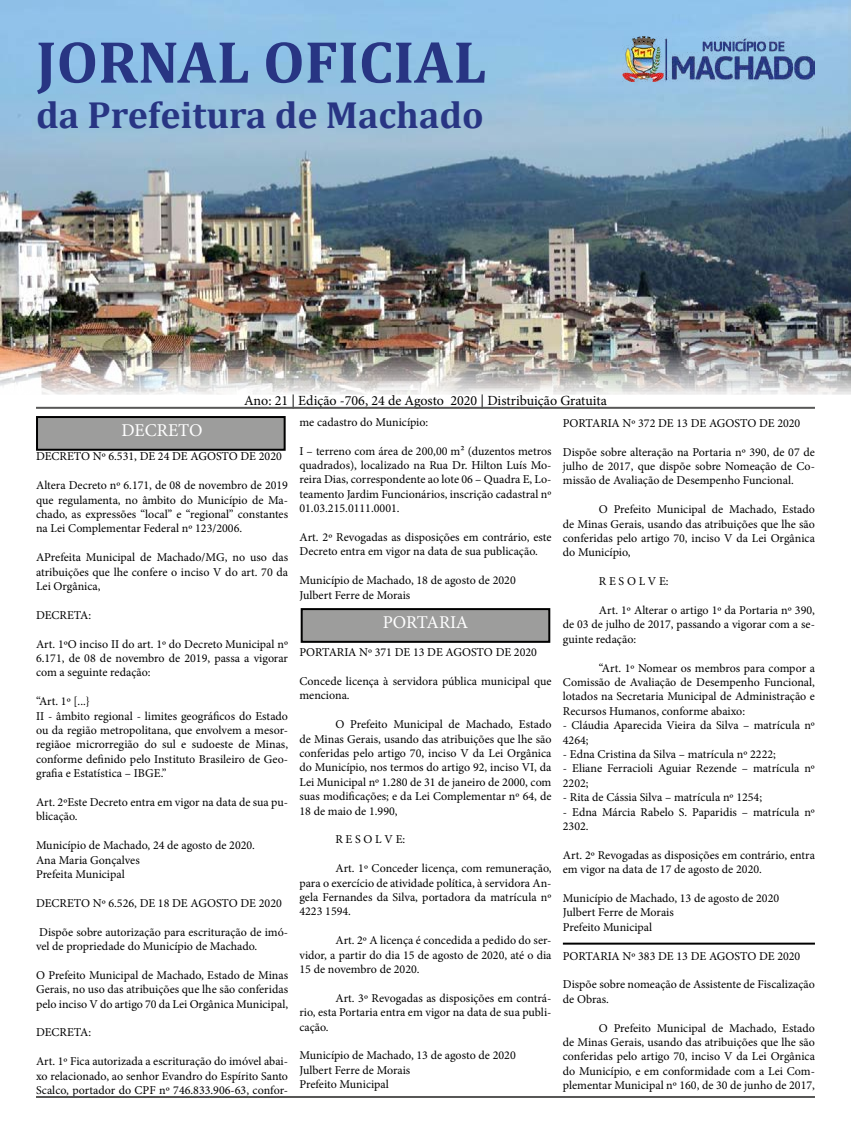
<style>
.page{position:relative;width:851px;height:1134px;background:#fff}
.page>*{position:absolute;margin:0;border:0;box-sizing:border-box;transform-origin:0 0}
.t1{font:700 60px "Cambria";color:#283583}
.t2{font:700 38px "Cambria";color:#283583}
.t3{font:18px "Minion Pro";letter-spacing:-.005em;color:#fff}
.t4{font:14px "Minion Pro";color:#000}
.t5{font:12px/14.4px "Minion Pro";color:#000;text-align:justify}
</style>
<div class="page">
<img style="left:0;top:0;width:850px;height:395px">
<img style="left:622px;top:36px;width:192px;height:45px">
<hr style="left:36px;top:407px;width:778px;height:2px;background:#575756">
<div style="left:37px;top:417px;width:247px;height:33px;background:#9d9d9c"></div>
<div style="left:36px;top:416px;width:249px;height:35px;border:2px solid #000"></div>
<div style="left:301px;top:609px;width:248px;height:33px;background:#9d9d9c"></div>
<div style="left:300px;top:608px;width:250px;height:35px;border:2px solid #000"></div>
<hr style="left:36px;top:1096px;width:778px;height:2px;background:#575756">
<hr style="left:562px;top:943px;width:252px;height:2px;background:#000">
<h1 class="t1" style="left:36px;top:20px;width:452px">JORNAL OFICIAL</h1>
<h2 class="t2" style="left:36px;top:88px;width:449px">da Prefeitura de Machado</h2>
<p class="t4" style="left:244px;top:391px;width:364px">Ano: 21 | Edição -706, 24 de Agosto 2020 | Distribuição Gratuita</p>
<h3 class="t3" style="left:121px;top:418px;width:83px">DECRETO</h3>
<p class="t5" style="left:36px;top:449px;width:247px">DECRETO Nº 6.531, DE 24 DE AGOSTO DE 2020</p>
<p class="t5" style="left:36px;top:478px;width:253px">Altera Decreto nº 6.171, de 08 de novembro de 2019 que regulamenta, no âmbito do Município de Ma&shy;chado, as expressões “local” e “regional” constantes na Lei Complementar Federal nº 123/2006.</p>
<p class="t5" style="left:36px;top:550px;width:253px">APrefeita Municipal de Machado/MG, no uso das atribuições que lhe confere o inciso V do art. 70 da Lei Orgânica,</p>
<p class="t5" style="left:36px;top:608px;width:57px">DECRETA:</p>
<p class="t5" style="left:36px;top:636px;width:253px">Art. 1ºO inciso II do art. 1º do Decreto Municipal nº 6.171, de 08 de novembro de 2019, passa a vigorar com a seguinte redação:</p>
<p class="t5" style="left:36px;top:694px;width:253px;text-align:left">“Art. 1º [...}<br>II - âmbito regional - limites geográficos do Estado ou da região metropolitana, que envolvem a mesor&shy;regiãoe microrregião do sul e sudoeste de Minas, conforme definido pelo Instituto Brasileiro de Geo&shy;grafia e Estatística – IBGE.”</p>
<p class="t5" style="left:36px;top:795px;width:253px">Art. 2ºEste Decreto entra em vigor na data de sua pu&shy;blicação.</p>
<p class="t5" style="left:36px;top:838px;width:220px;text-align:left">Município de Machado, 24 de agosto de 2020.<br>Ana Maria Gonçalves<br>Prefeita Municipal</p>
<p class="t5" style="left:36px;top:896px;width:247px">DECRETO Nº 6.526, DE 18 DE AGOSTO DE 2020</p>
<p class="t5" style="left:36px;top:924px;width:253px">Dispõe sobre autorização para escrituração de imó&shy;vel de propriedade do Município de Machado.</p>
<p class="t5" style="left:36px;top:968px;width:253px">O Prefeito Municipal de Machado, Estado de Minas Gerais, no uso das atribuições que lhe são conferidas pelo inciso V do artigo 70 da Lei Orgânica Municipal,</p>
<p class="t5" style="left:36px;top:1025px;width:57px">DECRETA:</p>
<p class="t5" style="left:36px;top:1054px;width:253px">Art. 1º Fica autorizada a escrituração do imóvel abai&shy;xo relacionado, ao senhor Evandro do Espírito Santo Scalco, portador do CPF nº 746.833.906-63, confor-</p>
<p class="t5" style="left:299px;top:415px;width:130px">me cadastro do Município:</p>
<p class="t5" style="left:299px;top:444px;width:253px">I – terreno com área de 200,00 m² (duzentos metros quadrados), localizado na Rua Dr. Hilton Luís Mo&shy;reira Dias, correspondente ao lote 06 – Quadra E, Lo&shy;teamento Jardim Funcionários, inscrição cadastral nº 01.03.215.0111.0001.</p>
<p class="t5" style="left:299px;top:530px;width:253px">Art. 2º Revogadas as disposições em contrário, este<br>Decreto entra em vigor na data de sua publicação.</p>
<p class="t5" style="left:299px;top:573px;width:218px">Município de Machado, 18 de agosto de 2020<br>Julbert Ferre de Morais</p>
<h3 class="t3" style="left:383px;top:610px;width:87px">PORTARIA</h3>
<p class="t5" style="left:299px;top:645px;width:239px">PORTARIA Nº 371 DE 13 DE AGOSTO DE 2020</p>
<p class="t5" style="left:299px;top:674px;width:253px">Concede licença à servidora pública municipal que menciona.</p>
<p class="t5" style="left:299px;top:717px;width:253px;text-indent:36px">O Prefeito Municipal de Machado, Estado de Minas Gerais, usando das atribuições que lhe são conferidas pelo artigo 70, inciso V da Lei Orgânica do Município, nos termos do artigo 92, inciso VI, da Lei Municipal nº 1.280 de 31 de janeiro de 2000, com suas modificações; e da Lei Complementar nº 64, de 18 de maio de 1.990,</p>
<p class="t5" style="left:335px;top:832px;width:71px">R E S O L V E:</p>
<p class="t5" style="left:299px;top:861px;width:253px;text-indent:36px">Art. 1º Conceder licença, com remuneração, para o exercício de atividade política, à servidora An&shy;gela Fernandes da Silva, portadora da matrícula nº 4223 1594.</p>
<p class="t5" style="left:299px;top:933px;width:253px;text-indent:36px">Art. 2º A licença é concedida a pedido do ser&shy;vidor, a partir do dia 15 de agosto de 2020, até o dia 15 de novembro de 2020.</p>
<p class="t5" style="left:299px;top:991px;width:253px;text-indent:36px">Art. 3º Revogadas as disposições em contrá&shy;rio, esta Portaria entra em vigor na data de sua publi&shy;cação.</p>
<p class="t5" style="left:299px;top:1048px;width:218px;text-align:left">Município de Machado, 13 de agosto de 2020<br>Julbert Ferre de Morais<br>Prefeito Municipal</p>
<p class="t5" style="left:562px;top:416px;width:239px">PORTARIA Nº 372 DE 13 DE AGOSTO DE 2020</p>
<p class="t5" style="left:562px;top:445px;width:253px">Dispõe sobre alteração na Portaria nº 390, de 07 de julho de 2017, que dispõe sobre Nomeação de Co&shy;missão de Avaliação de Desempenho Funcional.</p>
<p class="t5" style="left:562px;top:502px;width:253px;text-indent:36px">O Prefeito Municipal de Machado, Estado de Minas Gerais, usando das atribuições que lhe são conferidas pelo artigo 70, inciso V da Lei Orgânica do Município,</p>
<p class="t5" style="left:598px;top:574px;width:71px">R E S O L V E:</p>
<p class="t5" style="left:562px;top:603px;width:253px;text-indent:36px">Art. 1º Alterar o artigo 1º da Portaria nº 390, de 03 de julho de 2017, passando a vigorar com a se&shy;guinte redação:</p>
<p class="t5" style="left:562px;top:661px;width:253px;text-indent:36px">“Art. 1º Nomear os membros para compor a Comissão de Avaliação de Desempenho Funcional, lotados na Secretaria Municipal de Administração e Recursos Humanos, conforme abaixo:</p>
<p class="t5" style="left:562px;top:718px;width:253px">- Cláudia Aparecida Vieira da Silva – matrícula nº<br>4264;</p>
<p class="t5" style="left:562px;top:747px;width:214px">- Edna Cristina da Silva – matrícula nº 2222;</p>
<p class="t5" style="left:562px;top:761px;width:253px">- Eliane Ferracioli Aguiar Rezende – matrícula nº<br>2202;</p>
<p class="t5" style="left:562px;top:790px;width:201px">- Rita de Cássia Silva – matrícula nº 1254;</p>
<p class="t5" style="left:562px;top:805px;width:253px">- Edna Márcia Rabelo S. Paparidis – matrícula nº<br>2302.</p>
<p class="t5" style="left:562px;top:848px;width:253px">Art. 2º Revogadas as disposições em contrário, entra em vigor na data de 17 de agosto de 2020.</p>
<p class="t5" style="left:562px;top:891px;width:218px;text-align:left">Município de Machado, 13 de agosto de 2020<br>Julbert Ferre de Morais<br>Prefeito Municipal</p>
<p class="t5" style="left:562px;top:949px;width:239px">PORTARIA Nº 383 DE 13 DE AGOSTO DE 2020</p>
<p class="t5" style="left:562px;top:977px;width:253px">Dispõe sobre nomeação de Assistente de Fiscalização de Obras.</p>
<p class="t5" style="left:562px;top:1021px;width:253px;text-indent:36px">O Prefeito Municipal de Machado, Estado de Minas Gerais, usando das atribuições que lhe são conferidas pelo artigo 70, inciso V da Lei Orgânica do Município, e em conformidade com a Lei Com&shy;plementar Municipal nº 160, de 30 de junho de 2017,</p>
</div>
